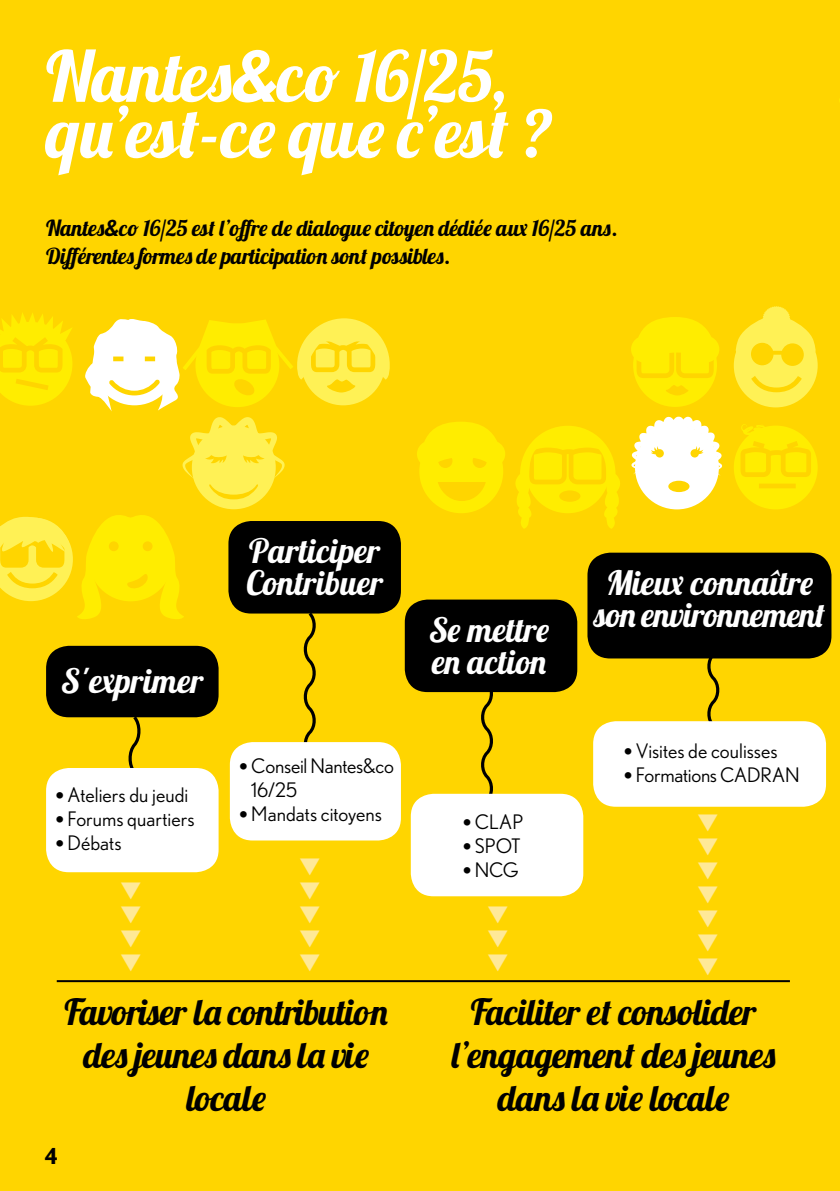
<style>
.page{position:relative;width:840px;height:1191px;background:#fff}
.page>*{position:absolute;margin:0;border:0;box-sizing:border-box;transform-origin:0 0}
.t1{font:70px/56px "Lobster 1.4";letter-spacing:.025em;color:#fff}
.t2{font:36px/43.2px "Lobster 1.4";letter-spacing:.005em;color:#000;text-align:center}
.t3{font:33.6px/32px "Lobster 1.4";color:#fff}
.t4{font:24px/24px "Zapf Dingbats ITC";color:#ffe997;text-align:justify}
.t5{font:22px/28px "Lobster 1.4";letter-spacing:-.01em;color:#000}
.t6{font:700 22px "Nobel";color:#000}
.t7{font:20px/24px "Nobel";color:#000}
.s1{font-family:"Nobel";font-weight:700;font-style:italic}
.s2{font-family:"DIN";font-weight:900}
</style>
<div class="page">
<div style="left:0;top:0;width:839px;height:1191px;background:#ffd500"></div>
<svg style="left:631px;top:317px;width:88px;height:90px"></svg>
<svg style="left:0;top:313px;width:72px;height:93px"></svg>
<svg style="left:85px;top:318px;width:304px;height:93px"></svg>
<svg style="left:515px;top:426px;width:105px;height:103px"></svg>
<svg style="left:734px;top:424px;width:83px;height:85px"></svg>
<svg style="left:417px;top:422px;width:88px;height:91px"></svg>
<svg style="left:0;top:417px;width:284px;height:202px"></svg>
<svg style="left:733px;top:306px;width:84px;height:101px"></svg>
<svg style="left:631px;top:417px;width:90px;height:92px"></svg>
<div style="left:46px;top:646px;width:172px;height:71px;background:#000;border-radius:23px"></div>
<div style="left:228px;top:521px;width:172px;height:92px;background:#000;border-radius:23px"></div>
<div style="left:404px;top:599px;width:173px;height:93px;background:#000;border-radius:23px"></div>
<svg style="left:124px;top:717px;width:16px;height:51px"></svg>
<svg style="left:299px;top:613px;width:21px;height:129px"></svg>
<svg style="left:476px;top:692px;width:21px;height:101px"></svg>
<svg style="left:702px;top:658px;width:21px;height:63px"></svg>
<div style="left:587px;top:552px;width:244px;height:106px;background:#000;border-radius:23px"></div>
<div style="left:230px;top:742px;width:170px;height:98px;background:#fff;border-radius:23px"></div>
<div style="left:410px;top:793px;width:173px;height:103px;background:#fff;border-radius:23px"></div>
<div style="left:592px;top:721px;width:233px;height:85px;background:#fff;border-radius:23px"></div>
<div style="left:46px;top:768px;width:172px;height:104px;background:#fff;border-radius:23px"></div>
<hr style="left:57px;top:980px;width:732px;height:2px;background:#000">
<h1 class="t1" style="left:46px;top:48px;width:508px">Nantes<span class="s1">&amp;</span>co 16/25, qu’est-ce que c’est ?</h1>
<p class="t5" style="left:46px;top:214px;width:573px">Nantes<span class="s1">&amp;</span>co 16/25 est l’offre de dialogue citoyen dédiée aux 16/25 ans.<br>Différentes formes de participation sont possibles.</p>
<h3 class="t3" style="left:61px;top:664px;width:143px">S'exprimer</h3>
<p class="t7" style="left:55px;top:782px;width:135px"><span class="s2">•</span>Ateliers du jeudi</p>
<p class="t7" style="left:55px;top:806px;width:141px"><span class="s2">•</span> Forums quartiers</p>
<p class="t7" style="left:55px;top:830px;width:68px"><span class="s2">•</span>Débats</p>
<p class="t4" style="left:120px;top:878px;width:23px">▼ ▼ ▼ ▼</p>
<h3 class="t3" style="left:246px;top:534px;width:138px">Participer<br>Contribuer</h3>
<h3 class="t3" style="left:429px;top:613px;width:121px">Se mettre en action</h3>
<p class="t7" style="left:251px;top:753px;width:144px;text-indent:-12px"><span class="s2">•</span> Conseil Nantes&amp;co<br>16/25</p>
<p class="t7" style="left:239px;top:801px;width:144px"><span class="s2">•</span> Mandats citoyens</p>
<p class="t7" style="left:462px;top:809px;width:62px"><span class="s2">•</span> CLAP</p>
<p class="t7" style="left:462px;top:833px;width:60px"><span class="s2">•</span> SPOT</p>
<p class="t7" style="left:462px;top:857px;width:58px"><span class="s2">•</span> NCG</p>
<p class="t4" style="left:299px;top:854px;width:23px">▼ ▼ ▼ ▼ ▼</p>
<p class="t4" style="left:486px;top:902px;width:23px">▼ ▼ ▼</p>
<h3 class="t3" style="left:593px;top:566px;width:232px;text-align:center">Mieux connaître son environnement</h3>
<p class="t7" style="left:623px;top:738px;width:156px"><span class="s2">•</span>Visites de coulisses</p>
<p class="t7" style="left:623px;top:762px;width:177px"><span class="s2">•</span> Formations CADRAN</p>
<p class="t4" style="left:696px;top:810px;width:23px">▼ ▼ ▼ ▼ ▼ ▼ ▼</p>
<h2 class="t2" style="left:64px;top:989px;width:324px">Favoriser la contribution des jeunes dans la vie locale</h2>
<h2 class="t2" style="left:451px;top:989px;width:325px">Faciliter et consolider l’engagement des jeunes dans la vie locale</h2>
<p class="t6" style="left:45px;top:1142px;width:15px">4</p>
</div>
